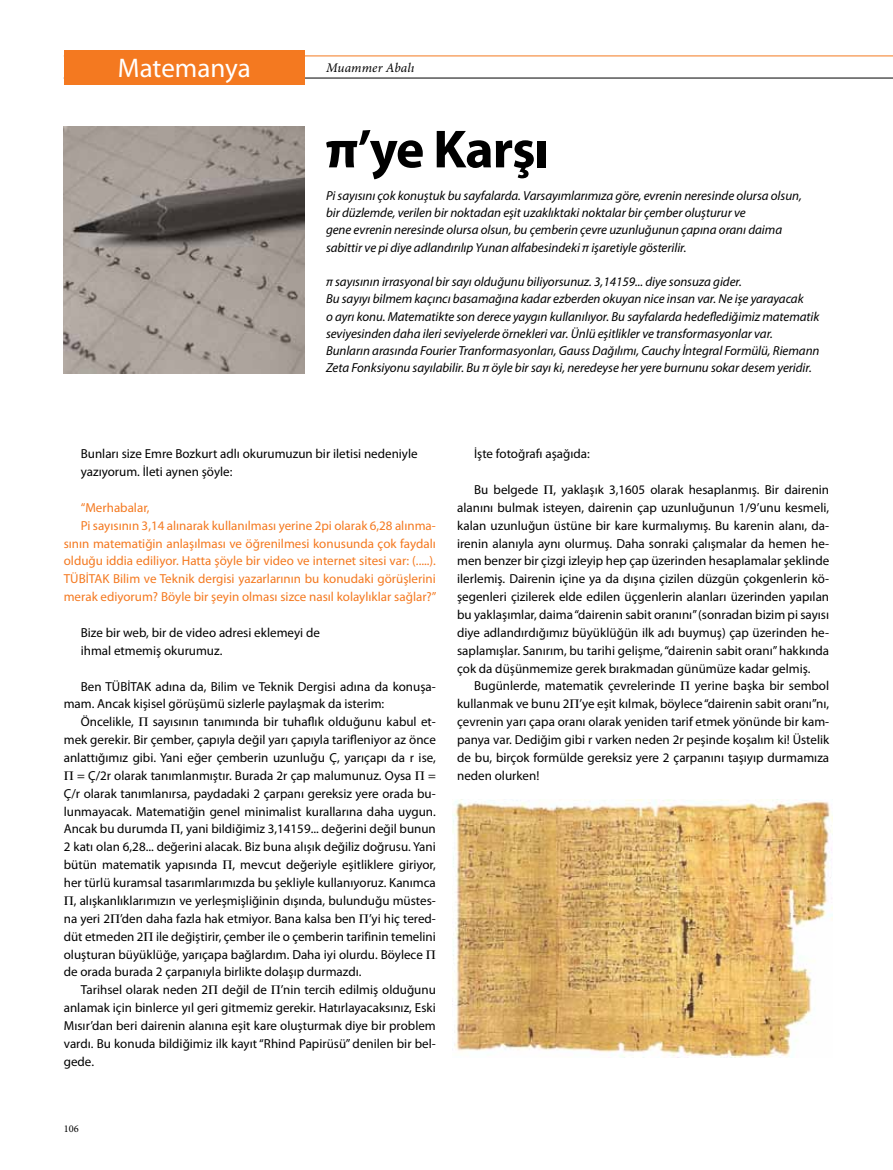
<style>
.page{position:relative;width:893px;height:1170px;background:#fff}
.page>*{position:absolute;margin:0;border:0;box-sizing:border-box;transform-origin:0 0}
.t1{font:700 54px "Myriad Pro";letter-spacing:-.02em;color:#000}
.t2{font:27px "Myriad Pro";color:#fff}
.t3{font:italic 13.2px "Minion Pro";letter-spacing:.01em;color:#000}
.t4{font:13.05px/17.9px "Myriad Pro";color:#000}
.t5{font:italic 13.05px/17.2px "Myriad Pro";letter-spacing:-.005em;color:#000}
.t6{font:13.05px "Myriad Pro";color:#f47920}
.t7{font:10.35px "Minion Pro";color:#000}
</style>
<div class="page">
<img style="left:452px;top:799px;width:381px;height:258px">
<hr style="left:64px;top:78px;width:829px;height:1px;background:#000">
<hr style="left:64px;top:56px;width:829px;height:1px;background:#f47920">
<img style="left:64px;top:127px;width:241px;height:246px">
<div style="left:64px;top:50px;width:241px;height:34px;background:#f47920"></div>
<h2 class="t2" style="left:118px;top:52px;width:134px">Matemanya</h2>
<p class="t3" style="left:326px;top:59px;width:90px">Muammer Abalı</p>
<h1 class="t1" style="left:326px;top:114px;width:225px">π’ye Karşı</h1>
<p class="t5" style="left:326px;top:186px;width:477px">Pi sayısını çok konuştuk bu sayfalarda. Varsayımlarımıza göre, evrenin neresinde olursa olsun, bir düzlemde, verilen bir noktadan eşit uzaklıktaki noktalar bir çember oluşturur ve<br>gene evrenin neresinde olursa olsun, bu çemberin çevre uzunluğunun çapına oranı daima sabittir ve pi diye adlandırılıp Yunan alfabesindeki π işaretiyle gösterilir.</p>
<p class="t5" style="left:326px;top:273px;width:495px">π sayısının irrasyonal bir sayı olduğunu biliyorsunuz. 3,14159... diye sonsuza gider.<br>Bu sayıyı bilmem kaçıncı basamağına kadar ezberden okuyan nice insan var. Ne işe yarayacak<br>o ayrı konu. Matematikte son derece yaygın kullanılıyor. Bu sayfalarda hedeflediğimiz matematik seviyesinden daha ileri seviyelerde örnekleri var. Ünlü eşitlikler ve transformasyonlar var.<br>Bunların arasında Fourier Tranformasyonları, Gauss Dağılımı, Cauchy İntegral Formülü, Riemann Zeta Fonksiyonu sayılabilir. Bu π öyle bir sayı ki, neredeyse her yere burnunu sokar desem yeridir.</p>
<p class="t4" style="left:81px;top:444px;width:338px">Bunları size Emre Bozkurt adlı okurumuzun bir iletisi nedeniyle yazıyorum. İleti aynen şöyle:</p>
<p class="t6" style="left:81px;top:499px;width:70px">“Merhabalar,</p>
<p class="t6" style="left:81px;top:517px;width:357px">Pi sayısının 3,14 alınarak kullanılması yerine 2pi olarak 6,28 alınma-</p>
<p class="t6" style="left:64px;top:535px;width:374px">sının matematiğin anlaşılması ve öğrenilmesi konusunda çok faydalı</p>
<p class="t6" style="left:64px;top:553px;width:374px">olduğu iddia ediliyor. Hatta şöyle bir video ve internet sitesi var: (.....).</p>
<p class="t6" style="left:64px;top:571px;width:374px">TÜBİTAK Bilim ve Teknik dergisi yazarlarının bu konudaki görüşlerini</p>
<p class="t6" style="left:64px;top:588px;width:374px">merak ediyorum? Böyle bir şeyin olması sizce nasıl kolaylıklar sağlar?”</p>
<p class="t4" style="left:81px;top:623px;width:241px">Bize bir web, bir de video adresi eklemeyi de ihmal etmemiş okurumuz.</p>
<p class="t4" style="left:81px;top:677px;width:356px">Ben TÜBİTAK adına da, Bilim ve Teknik Dergisi adına da konuşa-</p>
<p class="t4" style="left:64px;top:694px;width:322px">mam. Ancak kişisel görüşümü sizlerle paylaşmak da isterim:</p>
<p class="t4" style="left:81px;top:712px;width:55px">Öncelikle,</p>
<p class="t4" style="left:153px;top:712px;width:285px">sayısının tanımında bir tuhaflık olduğunu kabul et-</p>
<p class="t4" style="left:64px;top:730px;width:374px">mek gerekir. Bir çember, çapıyla değil yarı çapıyla tarifleniyor az önce</p>
<p class="t4" style="left:64px;top:748px;width:374px">anlattığımız gibi. Yani eğer çemberin uzunluğu Ç, yarıçapı da r ise,</p>
<p class="t4" style="left:77px;top:766px;width:336px">= Ç/2r olarak tanımlanmıştır. Burada 2r çap malumunuz. Oysa</p>
<p class="t4" style="left:428px;top:766px;width:9px">=</p>
<p class="t4" style="left:64px;top:784px;width:374px">Ç/r olarak tanımlanırsa, paydadaki 2 çarpanı gereksiz yere orada bu-</p>
<p class="t4" style="left:64px;top:802px;width:374px">lunmayacak. Matematiğin genel minimalist kurallarına daha uygun.</p>
<p class="t4" style="left:64px;top:819px;width:374px">Ancak bu durumda , yani bildiğimiz 3,14159... değerini değil bunun</p>
<p class="t4" style="left:64px;top:837px;width:374px">2 katı olan 6,28... değerini alacak. Biz buna alışık değiliz doğrusu. Yani</p>
<p class="t4" style="left:64px;top:855px;width:374px">bütün matematik yapısında , mevcut değeriyle eşitliklere giriyor,</p>
<p class="t4" style="left:64px;top:873px;width:374px">her türlü kuramsal tasarımlarımızda bu şekliyle kullanıyoruz. Kanımca</p>
<p class="t4" style="left:74px;top:891px;width:364px">, alışkanlıklarımızın ve yerleşmişliğinin dışında, bulunduğu müstes-</p>
<p class="t4" style="left:64px;top:909px;width:374px">na yeri 2 ’den daha fazla hak etmiyor. Bana kalsa ben ’yi hiç tered-</p>
<p class="t4" style="left:64px;top:927px;width:374px">düt etmeden 2 ile değiştirir, çember ile o çemberin tarifinin temelini</p>
<p class="t4" style="left:64px;top:944px;width:361px">oluşturan büyüklüğe, yarıçapa bağlardım. Daha iyi olurdu. Böylece</p>
<p class="t4" style="left:64px;top:962px;width:299px">de orada burada 2 çarpanıyla birlikte dolaşıp durmazdı.</p>
<p class="t4" style="left:81px;top:980px;width:357px">Tarihsel olarak neden 2 değil de ’nin tercih edilmiş olduğunu</p>
<p class="t4" style="left:64px;top:998px;width:374px">anlamak için binlerce yıl geri gitmemiz gerekir. Hatırlayacaksınız, Eski</p>
<p class="t4" style="left:64px;top:1016px;width:374px">Mısır’dan beri dairenin alanına eşit kare oluşturmak diye bir problem</p>
<p class="t4" style="left:64px;top:1034px;width:374px">vardı. Bu konuda bildiğimiz ilk kayıt “Rhind Papirüsü” denilen bir bel-</p>
<p class="t4" style="left:64px;top:1052px;width:32px">gede.</p>
<p class="t4" style="left:474px;top:444px;width:117px">İşte fotoğrafı aşağıda:</p>
<p class="t4" style="left:474px;top:480px;width:357px">Bu belgede , yaklaşık 3,1605 olarak hesaplanmış. Bir dairenin</p>
<p class="t4" style="left:457px;top:498px;width:374px">alanını bulmak isteyen, dairenin çap uzunluğunun 1/9’unu kesmeli,</p>
<p class="t4" style="left:457px;top:516px;width:374px">kalan uzunluğun üstüne bir kare kurmalıymış. Bu karenin alanı, da-</p>
<p class="t4" style="left:457px;top:534px;width:374px">irenin alanıyla aynı olurmuş. Daha sonraki çalışmalar da hemen he-</p>
<p class="t4" style="left:457px;top:552px;width:374px">men benzer bir çizgi izleyip hep çap üzerinden hesaplamalar şeklinde</p>
<p class="t4" style="left:457px;top:569px;width:374px">ilerlemiş. Dairenin içine ya da dışına çizilen düzgün çokgenlerin kö-</p>
<p class="t4" style="left:457px;top:587px;width:374px">şegenleri çizilerek elde edilen üçgenlerin alanları üzerinden yapılan</p>
<p class="t4" style="left:457px;top:605px;width:374px">bu yaklaşımlar, daima “dairenin sabit oranını” (sonradan bizim pi sayısı</p>
<p class="t4" style="left:457px;top:623px;width:374px">diye adlandırdığımız büyüklüğün ilk adı buymuş) çap üzerinden he-</p>
<p class="t4" style="left:457px;top:641px;width:374px">saplamışlar. Sanırım, bu tarihi gelişme, “dairenin sabit oranı” hakkında</p>
<p class="t4" style="left:457px;top:659px;width:355px">çok da düşünmemize gerek bırakmadan günümüze kadar gelmiş.</p>
<p class="t4" style="left:474px;top:677px;width:203px">Bugünlerde, matematik çevrelerinde</p>
<p class="t4" style="left:457px;top:677px;width:374px;text-align:justify;text-indent:238px">yerine başka bir sembol kullanmak ve bunu 2 ’ye eşit kılmak, böylece “dairenin sabit oranı”nı, çevrenin yarı çapa oranı olarak yeniden tarif etmek yönünde bir kam&shy;panya var. Dediğim gibi r varken neden 2r peşinde koşalım ki! Üstelik de bu, birçok formülde gereksiz yere 2 çarpanını taşıyıp durmamıza neden olurken!</p>
<p class="t7" style="left:64px;top:1121px;width:16px">106</p>
</div>
